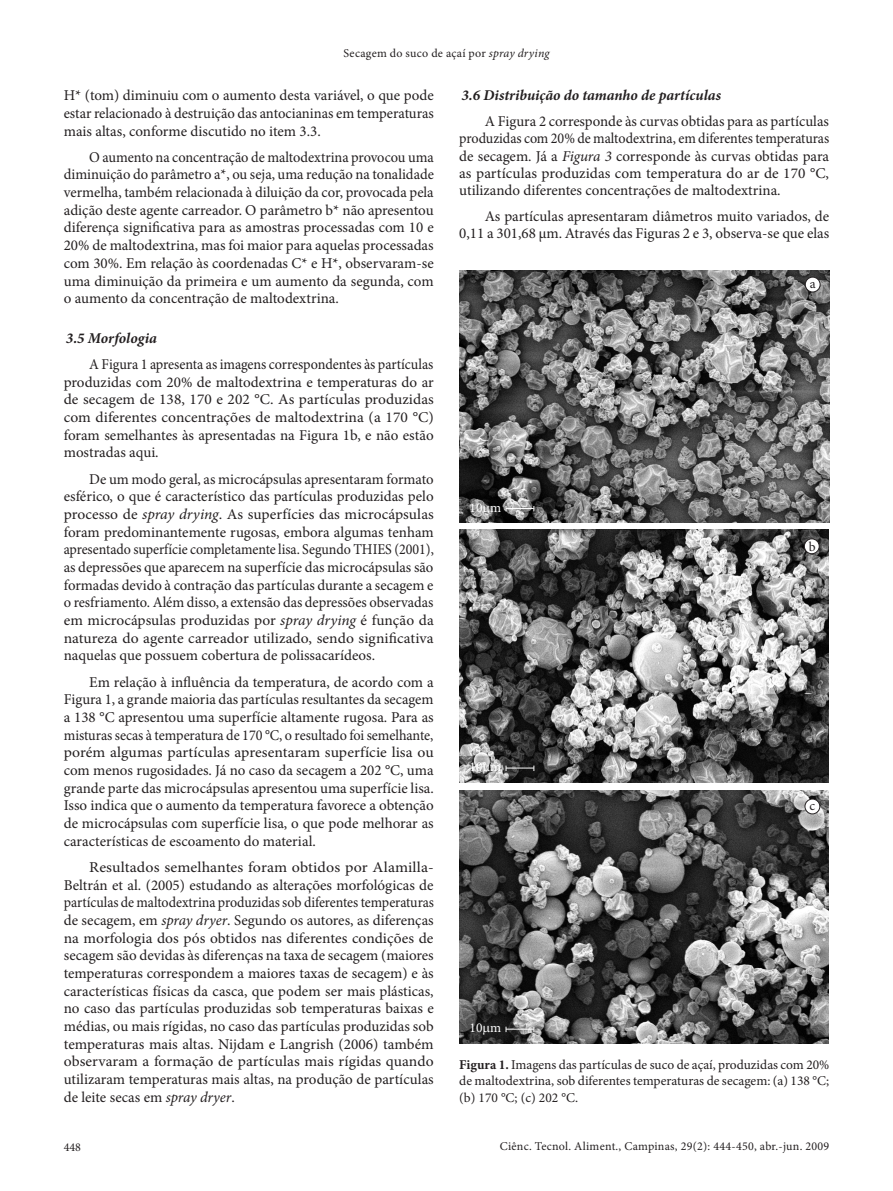
<style>
.page{position:relative;width:893px;height:1191px;background:#fff}
.page>*{position:absolute;margin:0;border:0;box-sizing:border-box;transform-origin:0 0}
.corpo___português{font:15px/17.7px "Minion Pro";color:#231f20;text-align:justify}
.corpo___português-2{font:15px/17.7px "Minion Pro";color:#231f20;text-align:justify;scale:1.06 1}
.corpo___português-3{font:15px/17.7px "Minion Pro";color:#231f20;text-align:justify;scale:.96 1}
.corpo___português-4{font:15px/17.7px "Minion Pro";color:#231f20;text-align:justify;scale:.95 1}
.sub_título___2o_níve{font:italic 700 15px "Minion Pro";color:#231f20}
.legenda{font:13.5px/16.2px "Minion Pro";color:#231f20;text-align:justify}
.t1{font:13.5px "Minion Pro";color:#fff}
.t2{font:12px "Minion Pro";letter-spacing:.025em;color:#231f20}
.s1{font-style:italic}
.s2{font-weight:700}
</style>
<div class="page">
<img style="left:460px;top:271px;width:369px;height:251px">
<img style="left:460px;top:529px;width:369px;height:254px">
<img style="left:460px;top:790px;width:369px;height:253px">
<svg style="left:506px;top:506px;width:28px;height:5px"></svg>
<svg style="left:506px;top:765px;width:28px;height:6px"></svg>
<svg style="left:506px;top:1026px;width:28px;height:6px"></svg>
<div style="left:805px;top:277px;width:15px;height:15px;background:#fff;border-radius:50%"></div>
<div style="left:805px;top:277px;width:15px;height:15px;border:1px solid #231f20;border-radius:50%"></div>
<div style="left:804px;top:539px;width:15px;height:15px;background:#fff;border-radius:50%"></div>
<div style="left:804px;top:538px;width:16px;height:16px;border:1px solid #231f20;border-radius:50%"></div>
<div style="left:805px;top:799px;width:15px;height:15px;background:#fff;border-radius:50%"></div>
<div style="left:805px;top:798px;width:15px;height:16px;border:1px solid #231f20;border-radius:50%"></div>
<svg style="left:483px;top:505px;width:7px;height:9px"></svg>
<svg style="left:483px;top:765px;width:7px;height:9px"></svg>
<svg style="left:483px;top:1026px;width:7px;height:9px"></svg>
<p class="t2" style="left:343px;top:45px;width:208px">Secagem do suco de açaí por <span class="s1">spray drying</span></p>
<p class="corpo___português" style="left:64px;top:87px;width:372px">H* (tom) diminuiu com o aumento desta variável, o que pode estar relacionado à destruição das antocianinas em temperaturas mais altas, conforme discutido no item 3.3.</p>
<p class="corpo___português-3" style="left:64px;top:148px;width:387px;text-indent:26px">O aumento na concentração de maltodextrina provocou uma diminuição do parâmetro a*, ou seja, uma redução na tonalidade vermelha, também relacionada à diluição da cor, provocada pela adição deste agente carreador. O parâmetro b* não apresentou diferença significativa para as amostras processadas com 10 e 20% de maltodextrina, mas foi maior para aquelas processadas com 30%. Em relação às coordenadas C* e H*, observaram-se uma diminuição da primeira e um aumento da segunda, com o aumento da concentração de maltodextrina.</p>
<p class="sub_título___2o_níve" style="left:66px;top:327px;width:93px">3.5 Morfologia</p>
<p class="corpo___português-4" style="left:64px;top:355px;width:391px;text-indent:26px">A Figura 1 apresenta as imagens correspondentes às partículas produzidas com 20% de maltodextrina e temperaturas do ar de secagem de 138, 170 e 202 °C. As partículas produzidas com diferentes concentrações de maltodextrina (a 170 °C) foram semelhantes às apresentadas na Figura 1b, e não estão mostradas aqui.</p>
<p class="corpo___português" style="left:64px;top:470px;width:372px;text-indent:26px">De um modo geral, as microcápsulas apresentaram formato esférico, o que é característico das partículas produzidas pelo processo de <span class="s1">spray drying</span>. As superfícies das microcápsulas foram predominantemente rugosas, embora algumas tenham apresentado superfície completamente lisa. Segundo THIES (2001), as depressões que aparecem na superfície das microcápsulas são formadas devido à contração das partículas durante a secagem e o resfriamento. Além disso, a extensão das depressões observadas em microcápsulas produzidas por <span class="s1">spray drying</span> é função da natureza do agente carreador utilizado, sendo significativa naquelas que possuem cobertura de polissacarídeos.</p>
<p class="corpo___português" style="left:64px;top:673px;width:372px;text-indent:26px">Em relação à influência da temperatura, de acordo com a Figura 1, a grande maioria das partículas resultantes da secagem a 138 °C apresentou uma superfície altamente rugosa. Para as misturas secas à temperatura de 170 °C, o resultado foi semelhante, porém algumas partículas apresentaram superfície lisa ou com menos rugosidades. Já no caso da secagem a 202 °C, uma grande parte das microcápsulas apresentou uma superfície lisa.<br>Isso indica que o aumento da temperatura favorece a obtenção de microcápsulas com superfície lisa, o que pode melhorar as características de escoamento do material.</p>
<p class="corpo___português-2" style="left:64px;top:858px;width:351px;text-indent:26px">Resultados semelhantes foram obtidos por Alamilla-Beltrán et al. (2005) estudando as alterações morfológicas de partículas de maltodextrina produzidas sob diferentes temperaturas de secagem, em <span class="s1">spray dryer</span>. Segundo os autores, as diferenças na morfologia dos pós obtidos nas diferentes condições de secagem são devidas às diferenças na taxa de secagem (maiores temperaturas correspondem a maiores taxas de secagem) e às características físicas da casca, que podem ser mais plásticas, no caso das partículas produzidas sob temperaturas baixas e médias, ou mais rígidas, no caso das partículas produzidas sob temperaturas mais altas. Nijdam e Langrish (2006) também observaram a formação de partículas mais rígidas quando utilizaram temperaturas mais altas, na produção de partículas de leite secas em <span class="s1">spray dryer</span>.</p>
<p class="sub_título___2o_níve" style="left:461px;top:85px;width:261px">3.6 Distribuição do tamanho de partículas</p>
<p class="corpo___português" style="left:459px;top:113px;width:371px;line-height:17.2px;text-indent:26px">A Figura 2 corresponde às curvas obtidas para as partículas produzidas com 20% de maltodextrina, em diferentes temperaturas de secagem. Já a <span class="s1">Figura 3</span> corresponde às curvas obtidas para as partículas produzidas com temperatura do ar de 170 °C, utilizando diferentes concentrações de maltodextrina.</p>
<p class="corpo___português" style="left:459px;top:207px;width:371px;line-height:17.2px;text-align:right">As partículas apresentaram diâmetros muito variados, de<br>0,11 a 301,68 µm. Através das Figuras 2 e 3, observa-se que elas</p>
<p class="legenda" style="left:810px;top:275px;width:7px">a</p>
<p class="t1" style="left:470px;top:498px;width:33px">10 m</p>
<p class="legenda" style="left:809px;top:539px;width:8px">b</p>
<p class="t1" style="left:470px;top:758px;width:33px">10 m</p>
<p class="legenda" style="left:809px;top:797px;width:7px">c</p>
<p class="t1" style="left:470px;top:1019px;width:33px">10 m</p>
<p class="legenda" style="left:459px;top:1056px;width:372px"><span class="s2">Figura 1.</span> Imagens das partículas de suco de açaí, produzidas com 20% de maltodextrina, sob diferentes temperaturas de secagem: (a) 138 °C; (b) 170 °C; (c) 202 °C.</p>
<p class="t2" style="left:64px;top:1139px;width:19px">448</p>
<p class="t2" style="left:500px;top:1138px;width:331px">Ciênc. Tecnol. Aliment., Campinas, 29(2): 444-450, abr.-jun. 2009</p>
</div>
